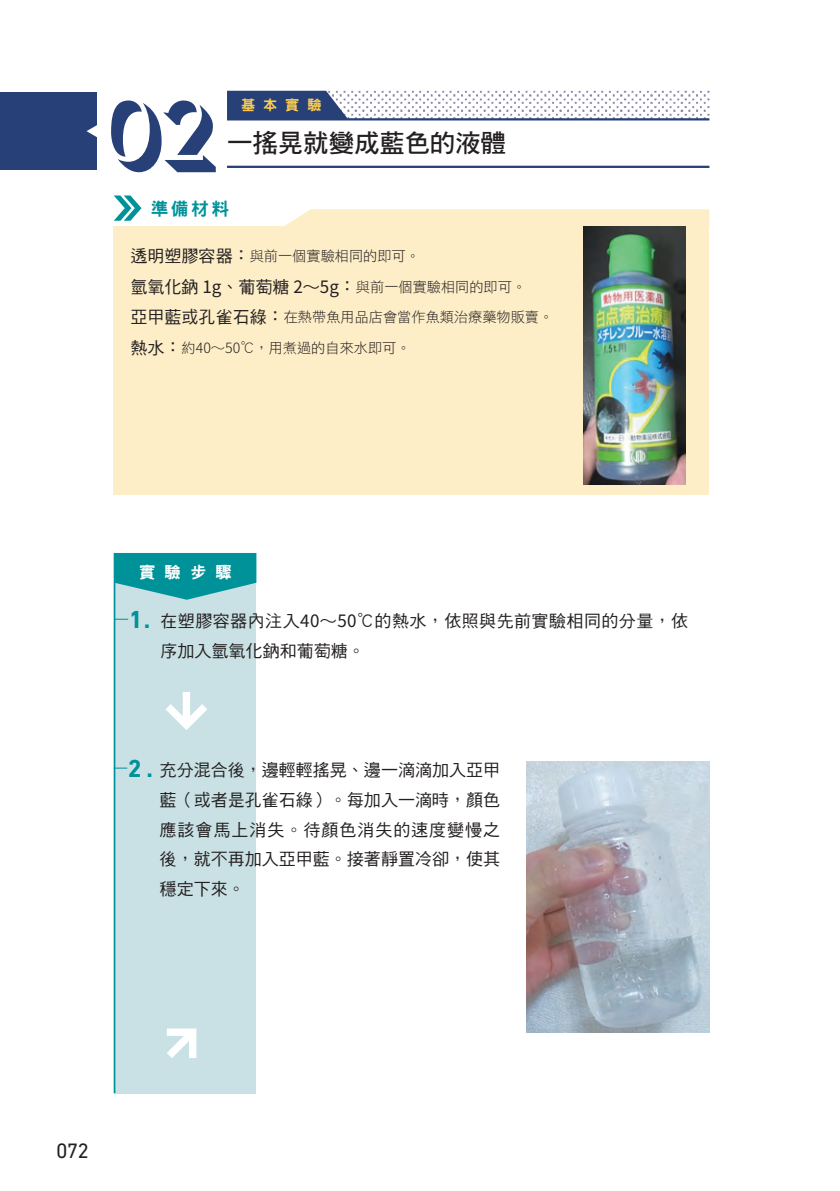
<style>
.page{position:relative;width:840px;height:1191px;background:#fff}
.page>*{position:absolute;margin:0;border:0;box-sizing:border-box;transform-origin:0 0}
.t1{font:98.8px "Umbra Std";color:#274178}
.t2{font:25.6px "DF Hei Std W7";letter-spacing:-.005em;color:#231f20}
.t3{font:21.2px "DIN Next LT Pro";color:#231f20}
.t4{font:17.8px "DF Hei Std W9";color:#009299}
.t5{font:17px/29.8px "DF Hei Std W5";letter-spacing:.025em;color:#231f20}
.t6{font:16.2px "DF Hei Std W9";color:#fff}
.t7{font:14.2px/30.4px "DF Hei Std W3";color:#231f20}
.t8{font:14.2px "DF Hei Std W9";color:#fecc4e}
.s1{font-family:"DF Hei Std W5";font-size:17px}
.s2{font-family:"Noto Sans CJ Ktc";font-size:17px}
.s3{font-family:"Noto Sans CJ Ktc";font-weight:300}
.s4{font-family:"DIN Next LT Pro";font-weight:700;font-size:25.2px;color:#009299}
.s5{font-family:"Noto Sans CJ Ktc"}
</style>
<div class="page">
<div style="left:113px;top:226px;width:596px;height:269px;background:#feeec8"></div>
<svg style="left:285px;top:209px;width:424px;height:17px;background:#feeeca"></svg>
<img style="left:322px;top:90px;width:387px;height:28px">
<svg style="left:227px;top:91px;width:121px;height:27px;background:#395183"></svg>
<hr style="left:227px;top:118px;width:482px;height:2px;background:#274178">
<hr style="left:227px;top:166px;width:482px;height:2px;background:#274178">
<div style="left:0;top:92px;width:96px;height:78px;background:#274178"></div>
<svg style="left:86px;top:124px;width:11px;height:14px"></svg>
<svg style="left:114px;top:195px;width:27px;height:26px"></svg>
<div style="left:114px;top:553px;width:142px;height:540px;background:#c9e1e4"></div>
<hr style="left:114px;top:553px;width:1px;height:540px;background:#009299">
<svg style="left:115px;top:553px;width:141px;height:47px"></svg>
<svg style="left:115px;top:619px;width:13px;height:1px"></svg>
<svg style="left:166px;top:692px;width:41px;height:38px"></svg>
<svg style="left:115px;top:767px;width:12px;height:1px"></svg>
<img style="left:583px;top:227px;width:102px;height:258px">
<img style="left:526px;top:761px;width:182px;height:271px">
<svg style="left:167px;top:1028px;width:29px;height:30px"></svg>
<p class="t8" style="left:241px;top:97px;width:82px">基本實驗</p>
<p class="t1" style="left:107px;top:73px;width:113px">02</p>
<p class="t4" style="left:151px;top:198px;width:80px">準備材料</p>
<p class="t2" style="left:227px;top:129px;width:280px">一搖晃就變成藍色的液體</p>
<p class="t7" style="left:130px;top:241px;width:424px"><span class="s1">透明塑膠容器：</span>與前一個實驗相同的即可。<br><span class="s1">氫氧化鈉</span> <span class="s2">1g</span><span class="s1">、葡萄糖</span> <span class="s2">2</span><span class="s1">∼</span><span class="s2">5g</span><span class="s1">：</span>與前一個實驗相同的即可。<br><span class="s1">亞甲藍或孔雀石綠：</span>在熱帶魚用品店會當作魚類治療藥物販賣。<span class="s1">熱水：</span>約<span class="s3">40</span>∼<span class="s3">50</span>℃，用煮過的自來水即可。</p>
<p class="t6" style="left:139px;top:563px;width:94px">實驗步驟</p>
<p class="t5" style="left:160px;top:606px;width:529px;text-indent:-32px"><span class="s4">1.</span> 在塑膠容器內注入<span class="s5">40</span>∼<span class="s5">50</span>℃的熱水，依照與先前實驗相同的分量，依序加入氫氧化鈉和葡萄糖。</p>
<p class="t5" style="left:159px;top:754px;width:342px;text-align:justify;text-indent:-32px"><span class="s4">2 .</span> 充分混合後，邊輕輕搖晃、邊一滴滴加入亞甲藍（或者是孔雀石綠）。每加入一滴時，顏色應該會馬上消失。待顏色消失的速度變慢之後，就不再加入亞甲藍。接著靜置冷卻，使其穩定下來。</p>
<p class="t3" style="left:56px;top:1138px;width:34px">072</p>
</div>
